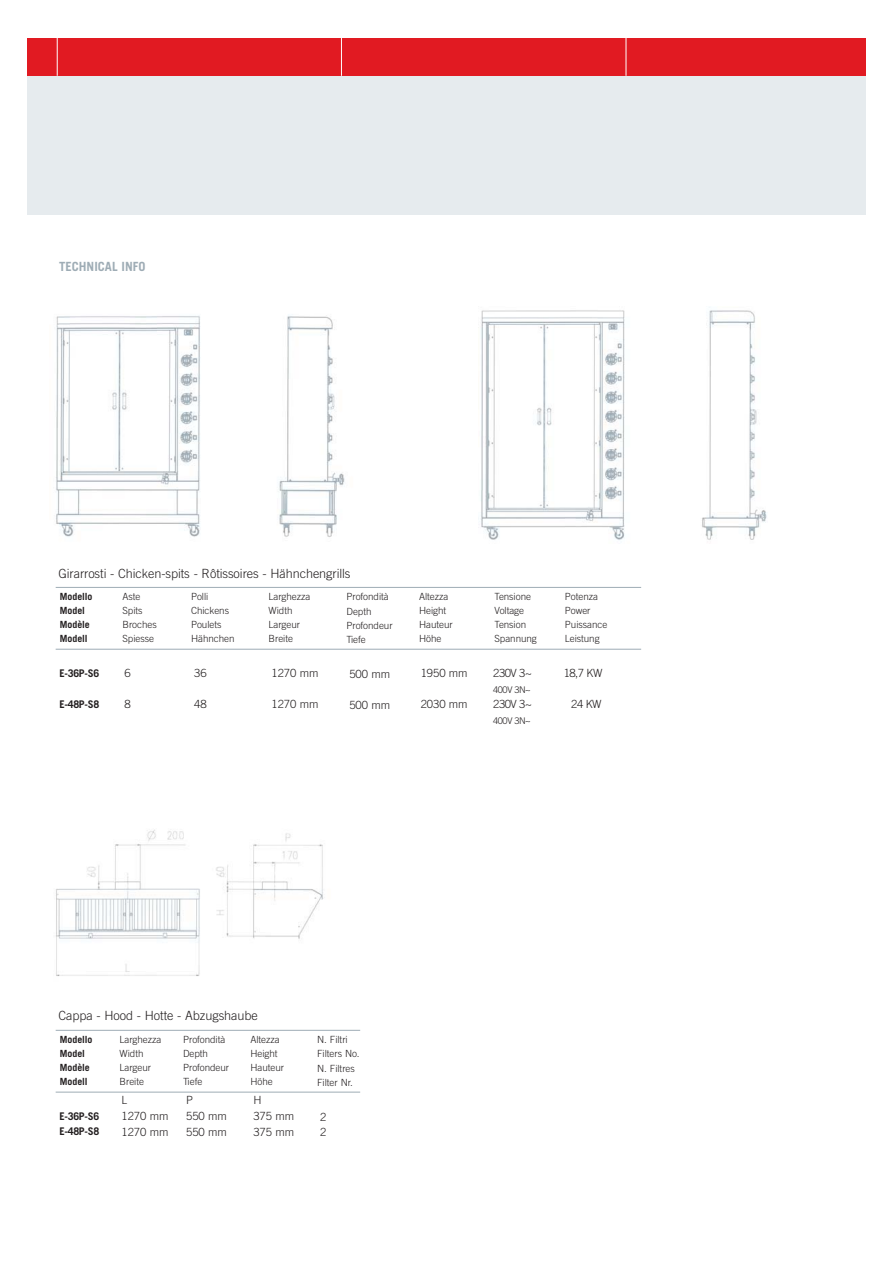
<style>
.page{position:relative;width:893px;height:1263px;background:#fff}
.page>*{position:absolute;margin:0;border:0;box-sizing:border-box;transform-origin:0 0}
.t1{font:300 12.75px "Trade Gothic LT Std";letter-spacing:-.005em;color:#231f20}
.t2{font:700 12.75px "Trade Gothic LT Std";color:#9eacb5}
.t3{font:300 11.25px/15.5px "Trade Gothic LT Std";letter-spacing:-.005em;color:#231f20}
.t4{font:700 10.5px/15.5px "Trade Gothic LT Std";letter-spacing:-.03em;color:#231f20}
.t5{font:300 9.9px/14.1px "Trade Gothic LT Std";letter-spacing:-.005em;color:#231f20}
.t6{font:700 9.9px/14.1px "Trade Gothic LT Std";letter-spacing:-.005em;color:#231f20}
.t7{font:300 9.15px "Trade Gothic LT Std";letter-spacing:-.045em;color:#231f20}
</style>
<div class="page">
<div style="left:27px;top:38px;width:838px;height:176px;background:#e6ebee"></div>
<div style="left:27px;top:38px;width:838px;height:37px;background:#e11a22"></div>
<hr style="left:57px;top:38px;width:1px;height:38px;background:#fff">
<hr style="left:341px;top:38px;width:1px;height:38px;background:#fff">
<hr style="left:625px;top:38px;width:1px;height:38px;background:#fff">
<hr style="left:56px;top:649px;width:585px;height:1px;background:#9eacb5">
<hr style="left:56px;top:587px;width:585px;height:1px;background:#9eacb5">
<hr style="left:56px;top:1092px;width:304px;height:1px;background:#9eacb5">
<hr style="left:56px;top:1030px;width:304px;height:1px;background:#9eacb5">
<img style="left:56px;top:315px;width:289px;height:222px">
<img style="left:481px;top:310px;width:286px;height:230px">
<img style="left:56px;top:829px;width:268px;height:147px">
<p class="t2" style="left:59px;top:259px;width:88px">TECHNICAL INFO</p>
<p class="t1" style="left:58px;top:568px;width:293px">Girarrosti - Chicken-spits - Rôtissoires - Hähnchengrills</p>
<p class="t6" style="left:60px;top:589px;width:34px">Modello<br>Model<br>Modèle<br>Modell</p>
<p class="t4" style="left:60px;top:666px;width:41px">E-36P-S6</p>
<p class="t4" style="left:60px;top:697px;width:41px">E-48P-S8</p>
<p class="t5" style="left:122px;top:590px;width:36px">Aste<br>Spits<br>Broches<br>Spiesse</p>
<p class="t5" style="left:565px;top:590px;width:44px">Potenza<br>Power<br>Puissance<br>Leistung</p>
<p class="t3" style="left:493px;top:667px;width:40px">230V 3~</p>
<p class="t7" style="left:493px;top:686px;width:39px">400V 3N~</p>
<p class="t3" style="left:493px;top:698px;width:40px">230V 3~</p>
<p class="t7" style="left:493px;top:717px;width:39px">400V 3N~</p>
<p class="t5" style="left:191px;top:590px;width:45px">Polli<br>Chickens<br>Poulets<br>Hähnchen</p>
<p class="t5" style="left:494px;top:590px;width:44px">Tensione<br>Voltage<br>Tension<br>Spannung</p>
<p class="t5" style="left:268px;top:590px;width:43px">Larghezza<br>Width<br>Largeur<br>Breite</p>
<p class="t5" style="left:346px;top:591px;width:48px">Profondità<br>Depth<br>Profondeur<br>Tiefe</p>
<p class="t5" style="left:419px;top:590px;width:35px">Altezza<br>Height<br>Hauteur<br>Höhe</p>
<p class="t3" style="left:124px;top:667px;width:8px">6</p>
<p class="t3" style="left:124px;top:698px;width:8px">8</p>
<p class="t3" style="left:194px;top:667px;width:14px">36</p>
<p class="t3" style="left:194px;top:698px;width:14px">48</p>
<p class="t3" style="left:271px;top:667px;width:48px">1270 mm</p>
<p class="t3" style="left:271px;top:698px;width:48px">1270 mm</p>
<p class="t3" style="left:420px;top:667px;width:48px">1950 mm</p>
<p class="t3" style="left:420px;top:698px;width:48px">2030 mm</p>
<p class="t3" style="left:563px;top:667px;width:40px">18,7 KW</p>
<p class="t3" style="left:571px;top:698px;width:32px">24 KW</p>
<p class="t3" style="left:349px;top:668px;width:42px">500 mm</p>
<p class="t3" style="left:349px;top:699px;width:42px">500 mm</p>
<p class="t1" style="left:58px;top:1011px;width:201px">Cappa - Hood - Hotte - Abzugshaube</p>
<p class="t6" style="left:60px;top:1032px;width:34px">Modello<br>Model<br>Modèle<br>Modell</p>
<p class="t5" style="left:183px;top:1033px;width:48px">Profondità<br>Depth<br>Profondeur<br>Tiefe</p>
<p class="t5" style="left:120px;top:1033px;width:43px">Larghezza<br>Width<br>Largeur<br>Breite</p>
<p class="t5" style="left:250px;top:1033px;width:35px">Altezza<br>Height<br>Hauteur<br>Höhe</p>
<p class="t5" style="left:317px;top:1034px;width:44px">N. Filtri<br>Filters No.<br>N. Filtres<br>Filter Nr.</p>
<p class="t3" style="left:121px;top:1094px;width:7px">L</p>
<p class="t3" style="left:186px;top:1094px;width:8px">P</p>
<p class="t3" style="left:253px;top:1094px;width:10px">H</p>
<p class="t4" style="left:60px;top:1108px;width:41px">E-36P-S6<br>E-48P-S8</p>
<p class="t3" style="left:121px;top:1110px;width:48px">1270 mm<br>1270 mm</p>
<p class="t3" style="left:186px;top:1110px;width:42px">550 mm<br>550 mm</p>
<p class="t3" style="left:253px;top:1110px;width:42px">375 mm<br>375 mm</p>
<p class="t3" style="left:320px;top:1110px;width:8px">2<br>2</p>
</div>
